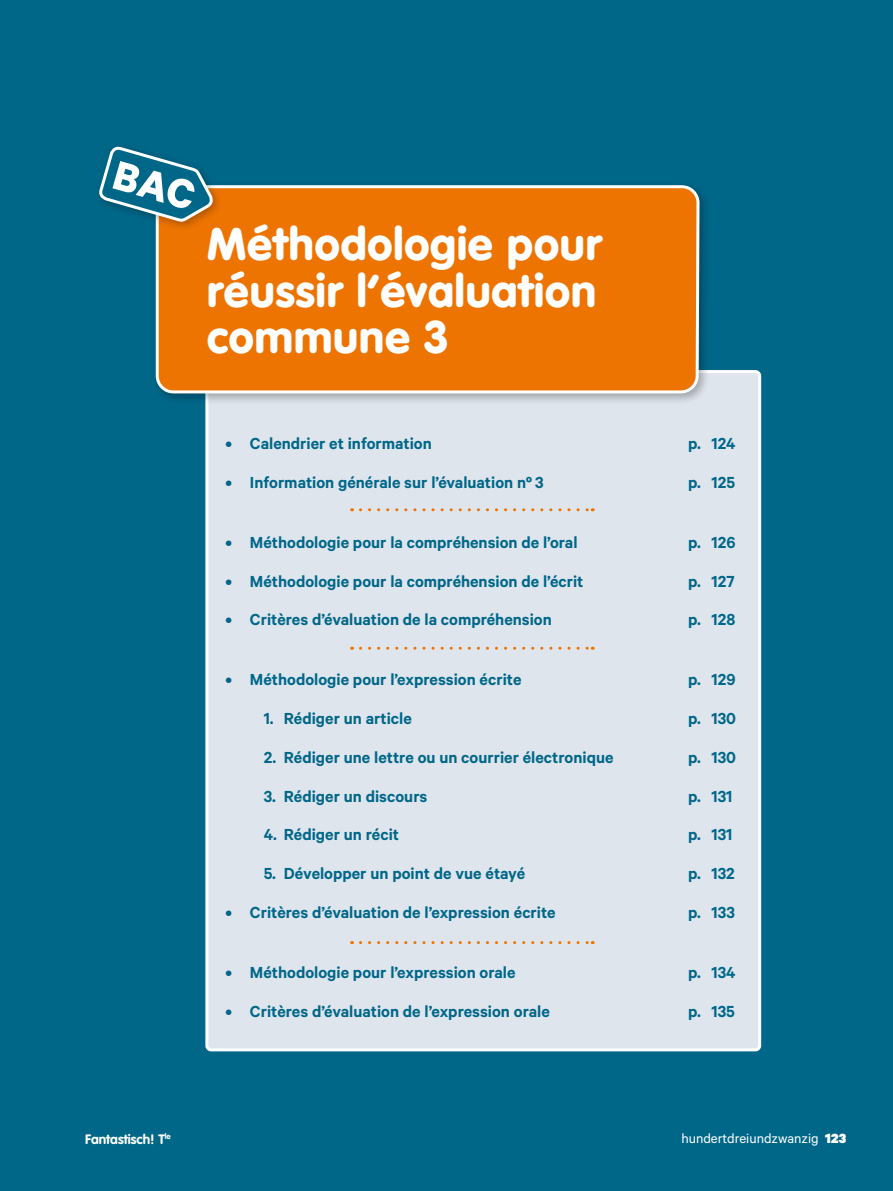
<style>
.page{position:relative;width:893px;height:1191px;background:#006789}
.page>*{position:absolute;margin:0;border:0;box-sizing:border-box;transform-origin:0 0}
.L_Enunciados_Texto{font:900 45px/46.5px "VAG Rounded Std";letter-spacing:.02em;color:#fff}
.BAC_T3{font:600 18px "Calibre";color:#006789}
.footer_number_page{font:15px "Calibre";color:#fff}
.t1{font:700 13.5px "VAG Rounded Std";color:#fff}
.t2{font:700 7.8px "VAG Rounded Std";color:#fff}
.s1{font-weight:900}
</style>
<div class="page">
<div style="left:207px;top:371px;width:553px;height:678px;background:#dfe5ed;border-radius:4px"></div>
<div style="left:150px;top:180px;width:561px;height:225px;background:#000;opacity:.3"></div>
<svg style="left:154px;top:180px;width:547px;height:872px"></svg>
<div style="left:93px;top:140px;width:130px;height:92px;background:#000;opacity:.3"></div>
<svg style="left:99px;top:140px;width:115px;height:85px"></svg>
<p class="L_Enunciados_Texto" style="left:207px;top:222px;width:396px">Méthodologie pour réussir l‘évaluation commune 3</p>
<p class="BAC_T3" style="left:225px;top:433px;width:208px">• Calendrier et information</p>
<p class="BAC_T3" style="left:688px;top:433px;width:49px">p. 124</p>
<p class="BAC_T3" style="left:225px;top:471px;width:320px">• Information générale sur l’évaluation nº 3</p>
<p class="BAC_T3" style="left:688px;top:471px;width:49px">p. 125</p>
<p class="BAC_T3" style="left:225px;top:531px;width:354px">• Méthodologie pour la compréhension de l’oral</p>
<p class="BAC_T3" style="left:688px;top:531px;width:49px">p. 126</p>
<p class="BAC_T3" style="left:225px;top:570px;width:360px">• Méthodologie pour la compréhension de l’écrit</p>
<p class="BAC_T3" style="left:688px;top:570px;width:48px">p. 127</p>
<p class="BAC_T3" style="left:225px;top:609px;width:328px">• Critères d’évaluation de la compréhension</p>
<p class="BAC_T3" style="left:688px;top:609px;width:49px">p. 128</p>
<p class="BAC_T3" style="left:225px;top:669px;width:298px">• Méthodologie pour l’expression écrite</p>
<p class="BAC_T3" style="left:688px;top:669px;width:49px">p. 129</p>
<p class="BAC_T3" style="left:264px;top:708px;width:150px">1. Rédiger un article</p>
<p class="BAC_T3" style="left:688px;top:708px;width:50px">p. 130</p>
<p class="BAC_T3" style="left:264px;top:746px;width:351px">2. Rédiger une lettre ou un courrier électronique</p>
<p class="BAC_T3" style="left:688px;top:746px;width:50px">p. 130</p>
<p class="BAC_T3" style="left:264px;top:785px;width:165px">3. Rédiger un discours</p>
<p class="BAC_T3" style="left:688px;top:785px;width:46px">p. 131</p>
<p class="BAC_T3" style="left:264px;top:824px;width:137px">4. Rédiger un récit</p>
<p class="BAC_T3" style="left:688px;top:824px;width:46px">p. 131</p>
<p class="BAC_T3" style="left:264px;top:863px;width:263px">5. Développer un point de vue étayé</p>
<p class="BAC_T3" style="left:688px;top:863px;width:48px">p. 132</p>
<p class="BAC_T3" style="left:225px;top:901px;width:332px">• Critères d’évaluation de l’expression écrite</p>
<p class="BAC_T3" style="left:688px;top:901px;width:48px">p. 133</p>
<p class="BAC_T3" style="left:225px;top:961px;width:292px">• Méthodologie pour l’expression orale</p>
<p class="BAC_T3" style="left:688px;top:961px;width:49px">p. 134</p>
<p class="BAC_T3" style="left:225px;top:1000px;width:326px">• Critères d’évaluation de l’expression orale</p>
<p class="BAC_T3" style="left:688px;top:1000px;width:48px">p. 135</p>
<p class="t2" style="left:165px;top:1131px;width:7px">le</p>
<p class="t1" style="left:85px;top:1131px;width:81px">Fantastisch! T</p>
<p class="footer_number_page" style="left:681px;top:1129px;width:166px">hundertdreiundzwanzig <span class="s1">123</span></p>
</div>
